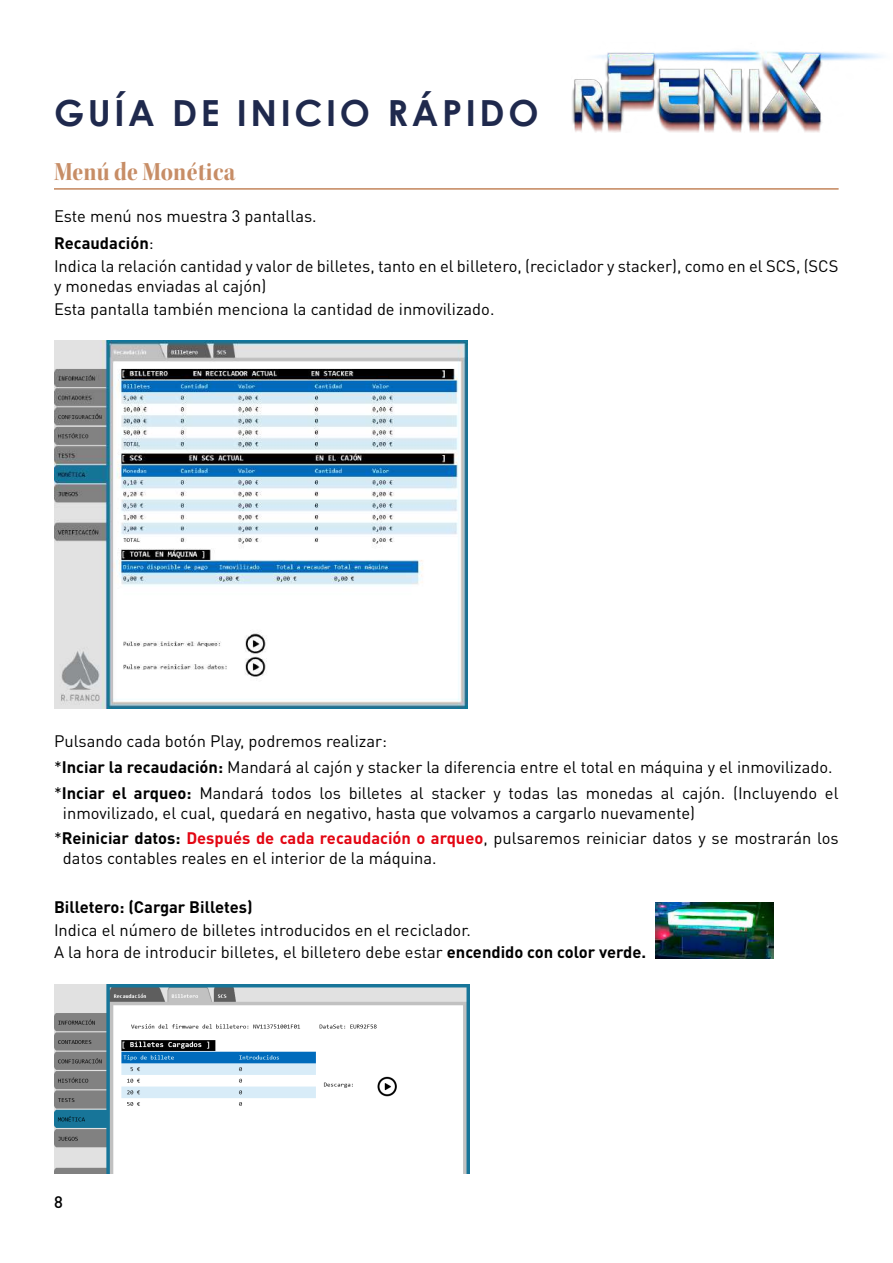
<style>
.page{position:relative;width:893px;height:1263px;background:#fff}
.page>*{position:absolute;margin:0;border:0;box-sizing:border-box;transform-origin:0 0}
.t1{font:700 36px "Century Gothic";letter-spacing:.1em;color:#1f294d}
.t2{font:27px "Kepler Std Bold Scn Disp";letter-spacing:.015em;color:#c78d66}
.t3{font:16.5px/25.8px "DIN Pro";color:#000}
.t4{font:700 16.5px "DIN Pro";color:#000}
.t5{font:500 16.5px "DIN Pro";color:#000}
.s1{font-weight:700}
.s2{font-weight:700;color:#e30613}
</style>
<div class="page">
<img style="left:572px;top:51px;width:311px;height:81px">
<hr style="left:54px;top:188px;width:784px;height:1px;background:#c78d66">
<hr style="left:54px;top:189px;width:784px;height:1px;background:#c78d66">
<img style="left:54px;top:341px;width:413px;height:367px">
<img style="left:54px;top:984px;width:415px;height:189px">
<img style="left:655px;top:902px;width:118px;height:57px">
<h1 class="t1" style="left:54px;top:86px;width:486px">GUÍA DE INICIO RÁPIDO</h1>
<h2 class="t2" style="left:54px;top:156px;width:183px">Menú de Monética</h2>
<p class="t3" style="left:54px;top:201px;width:264px;line-height:27.3px">Este menú nos muestra 3 pantallas.<br><span class="s1">Recaudación</span>:</p>
<p class="t3" style="left:54px;top:255px;width:786px;line-height:19.8px">Indica la relación cantidad y valor de billetes, tanto en el billetero, (reciclador y stacker), como en el SCS, (SCS y monedas enviadas al cajón)</p>
<p class="t3" style="left:54px;top:295px;width:442px">Esta pantalla también menciona la cantidad de inmovilizado.</p>
<p class="t3" style="left:54px;top:728px;width:786px">Pulsando cada botón Play, podremos realizar:<br>*<span class="s1">Inciar la recaudación:</span> Mandará al cajón y stacker la diferencia entre el total en máquina y el inmovilizado. *<span class="s1">Inciar el arqueo:</span> Mandará todos los billetes al stacker y todas las monedas al cajón. (Incluyendo el</p>
<p class="t3" style="left:54px;top:799px;width:786px;text-indent:9px">inmovilizado, el cual, quedará en negativo, hasta que volvamos a cargarlo nuevamente)<br>*<span class="s1">Reiniciar datos:</span> <span class="s2">Después de cada recaudación o arqueo</span>, pulsaremos reiniciar datos y se mostrarán los</p>
<p class="t3" style="left:63px;top:845px;width:375px">datos contables reales en el interior de la máquina.</p>
<p class="t4" style="left:54px;top:896px;width:200px">Billetero: (Cargar Billetes)</p>
<p class="t3" style="left:54px;top:918px;width:594px;line-height:22.8px">Indica el número de billetes introducidos en el reciclador.<br>A la hora de introducir billetes, el billetero debe estar <span class="s1">encendido con color verde.</span></p>
<p class="t5" style="left:54px;top:1191px;width:10px">8</p>
</div>
